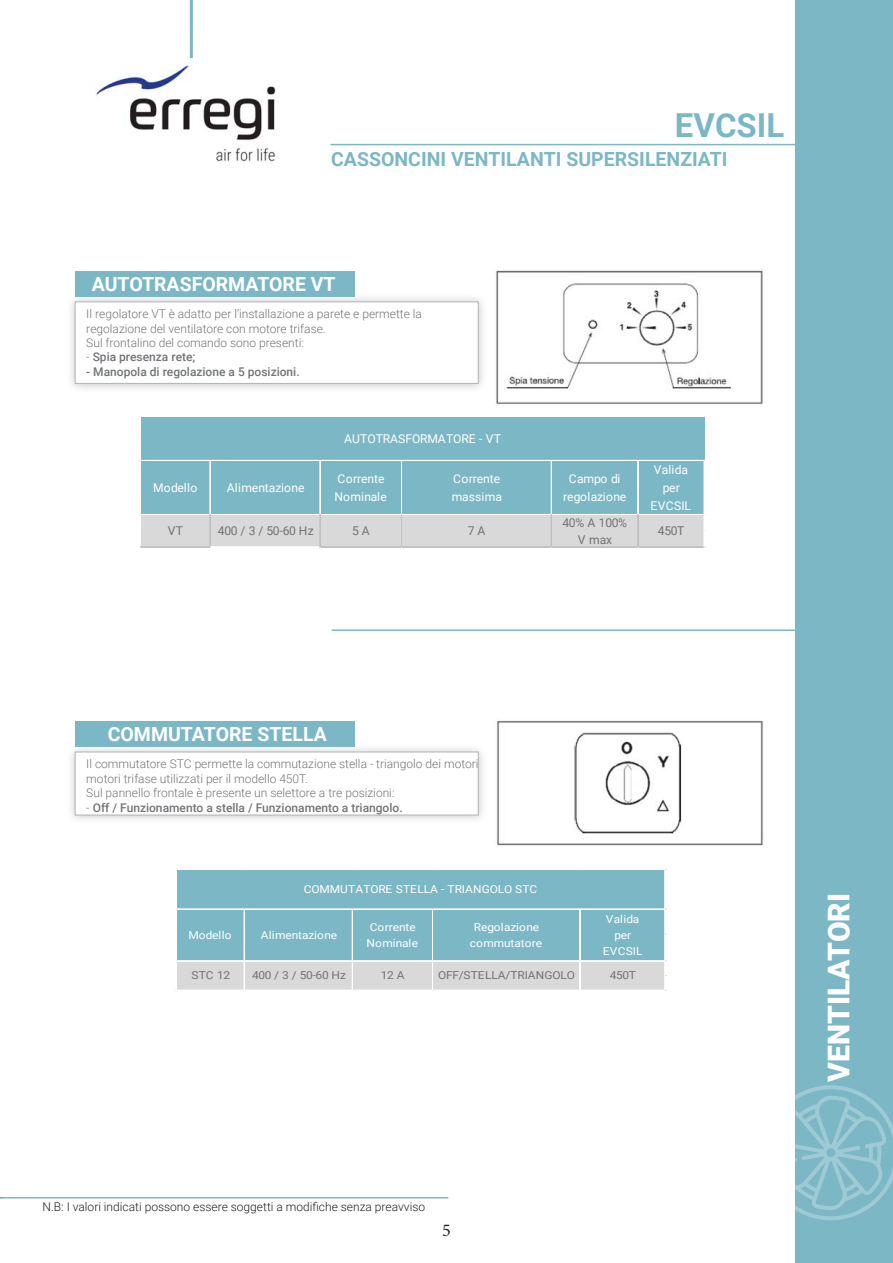
<style>
.page{position:relative;width:893px;height:1263px;background:#fff}
.page>*{position:absolute;margin:0;border:0;box-sizing:border-box;transform-origin:0 0}
.t1{font:700 33px "Roboto";color:#7cb7c6}
.t2{font:900 30px "Roboto";color:#fff}
.t3{font:700 19.5px "Roboto";color:#fff}
.t4{font:700 19.5px "Roboto";color:#7cb7c6}
.t5{font:18px "Minion Pro";color:#231f20}
.t6{font:12.15px/17.7px "Roboto";letter-spacing:.005em;color:#fff}
.t7{font:12.15px/17.7px "Roboto";letter-spacing:-.03em;color:#757171;text-align:center}
.t8{font:300 12px/14.4px "Roboto";color:#727477}
.t9{font:500 12px "Roboto";color:#727477}
.t10{font:300 12px "Roboto";color:#231f20}
.t11{font:10.95px/16px "Roboto";letter-spacing:.005em;color:#fff;text-align:center;scale:1.09 1}
.t12{font:10.95px "Roboto";letter-spacing:-.015em;color:#757171;scale:1.09 1}
.s1{font-weight:300}
</style>
<div class="page">
<div style="left:795px;top:0;width:98px;height:1263px;background:#7cb7c6"></div>
<hr style="left:330px;top:144px;width:483px;height:1px;background:#7cb7c6">
<hr style="left:190px;top:0;width:3px;height:58px;background:#7cb7c6">
<img style="left:496px;top:270px;width:267px;height:135px">
<div style="left:66px;top:293px;width:422px;height:100px;background:#231f20;opacity:.46"></div>
<div style="left:75px;top:301px;width:404px;height:83px;background:#fff"></div>
<div style="left:76px;top:271px;width:279px;height:25px;background:#7cb7c6"></div>
<div style="left:141px;top:418px;width:564px;height:97px;background:#7cb7c6"></div>
<div style="left:141px;top:514px;width:564px;height:34px;background:#d9d9d9"></div>
<hr style="left:141px;top:460px;width:564px;height:1px;background:#fff">
<hr style="left:141px;top:514px;width:69px;height:1px;background:#fff">
<hr style="left:210px;top:461px;width:1px;height:53px;background:#fff">
<hr style="left:211px;top:514px;width:109px;height:1px;background:#fff">
<hr style="left:320px;top:461px;width:1px;height:53px;background:#fff">
<hr style="left:321px;top:514px;width:81px;height:1px;background:#fff">
<hr style="left:401px;top:461px;width:1px;height:53px;background:#fff">
<hr style="left:402px;top:461px;width:1px;height:53px;background:#fff">
<hr style="left:402px;top:514px;width:149px;height:1px;background:#fff">
<hr style="left:551px;top:461px;width:1px;height:53px;background:#fff">
<hr style="left:552px;top:514px;width:86px;height:1px;background:#fff">
<hr style="left:637px;top:461px;width:1px;height:53px;background:#fff">
<hr style="left:638px;top:461px;width:1px;height:53px;background:#fff">
<hr style="left:638px;top:514px;width:67px;height:1px;background:#fff">
<hr style="left:140px;top:546px;width:71px;height:1px;background:#bfbfbf">
<hr style="left:140px;top:547px;width:71px;height:1px;background:#bfbfbf">
<hr style="left:210px;top:514px;width:1px;height:34px;background:#bfbfbf">
<hr style="left:211px;top:546px;width:109px;height:1px;background:#fff">
<hr style="left:211px;top:547px;width:109px;height:1px;background:#fff">
<hr style="left:320px;top:514px;width:1px;height:34px;background:#bfbfbf">
<hr style="left:401px;top:514px;width:1px;height:34px;background:#bfbfbf">
<hr style="left:402px;top:514px;width:1px;height:34px;background:#bfbfbf">
<hr style="left:551px;top:514px;width:1px;height:34px;background:#bfbfbf">
<hr style="left:637px;top:514px;width:1px;height:34px;background:#bfbfbf">
<hr style="left:638px;top:514px;width:1px;height:34px;background:#bfbfbf">
<hr style="left:321px;top:546px;width:384px;height:1px;background:#bfbfbf">
<hr style="left:321px;top:547px;width:384px;height:1px;background:#bfbfbf">
<hr style="left:704px;top:461px;width:1px;height:86px;background:#fff">
<img style="left:496px;top:720px;width:267px;height:126px">
<div style="left:66px;top:743px;width:422px;height:82px;background:#231f20;opacity:.46"></div>
<div style="left:75px;top:752px;width:404px;height:63px;background:#fff"></div>
<div style="left:76px;top:721px;width:279px;height:25px;background:#7cb7c6"></div>
<div style="left:176px;top:870px;width:489px;height:91px;background:#7cb7c6"></div>
<div style="left:176px;top:961px;width:489px;height:30px;background:#d9d9d9"></div>
<hr style="left:176px;top:908px;width:489px;height:1px;background:#fff">
<hr style="left:176px;top:909px;width:489px;height:1px;background:#fff">
<hr style="left:176px;top:960px;width:489px;height:1px;background:#fff">
<hr style="left:176px;top:961px;width:489px;height:1px;background:#fff">
<hr style="left:176px;top:869px;width:1px;height:122px;background:#fff">
<hr style="left:244px;top:909px;width:1px;height:82px;background:#fff">
<hr style="left:352px;top:909px;width:1px;height:82px;background:#fff">
<hr style="left:432px;top:909px;width:1px;height:82px;background:#fff">
<hr style="left:579px;top:909px;width:1px;height:82px;background:#fff">
<hr style="left:580px;top:909px;width:1px;height:82px;background:#fff">
<hr style="left:176px;top:990px;width:489px;height:1px;background:#fff">
<hr style="left:664px;top:870px;width:1px;height:121px;background:#fff">
<img style="left:89px;top:65px;width:187px;height:97px">
<hr style="left:0;top:1197px;width:448px;height:1px;background:#7cb7c6">
<hr style="left:332px;top:629px;width:561px;height:2px;background:#7cb7c6">
<svg style="left:795px;top:1085px;width:98px;height:135px"></svg>
<p class="t1" style="left:675px;top:102px;width:111px">EVCSIL</p>
<p class="t4" style="left:331px;top:145px;width:398px">CASSONCINI VENTILANTI SUPERSILENZIATI</p>
<p class="t3" style="left:92px;top:271px;width:245px">AUTOTRASFORMATORE VT</p>
<p class="t8" style="left:86px;top:306px;width:337px">Il regolatore VT è adatto per l’installazione a parete e permette la</p>
<p class="t8" style="left:86px;top:321px;width:241px">regolazione del ventilatore con motore trifase.</p>
<p class="t8" style="left:86px;top:335px;width:219px">Sul frontalino del comando sono presenti:</p>
<p class="t9" style="left:86px;top:349px;width:111px"><span class="s1">-</span> Spia presenza rete;</p>
<p class="t9" style="left:86px;top:363px;width:215px">- Manopola di regolazione a 5 posizioni.</p>
<p class="t6" style="left:344px;top:429px;width:158px">AUTOTRASFORMATORE - VT</p>
<p class="t6" style="left:153px;top:478px;width:46px">Modello</p>
<p class="t6" style="left:227px;top:478px;width:79px">Alimentazione</p>
<p class="t6" style="left:334px;top:469px;width:54px">Corrente<br>Nominale</p>
<p class="t6" style="left:452px;top:469px;width:52px">Corrente massima</p>
<p class="t6" style="left:563px;top:469px;width:65px;text-align:center">Campo di regolazione</p>
<p class="t6" style="left:651px;top:460px;width:42px;text-align:center">Valida per<br>EVCSIL</p>
<p class="t7" style="left:168px;top:521px;width:17px">VT</p>
<p class="t7" style="left:218px;top:521px;width:97px">400 / 3 / 50-60 Hz</p>
<p class="t7" style="left:352px;top:521px;width:19px">5 A</p>
<p class="t7" style="left:468px;top:521px;width:19px">7 A</p>
<p class="t7" style="left:562px;top:513px;width:66px">40% A 100%<br>V max</p>
<p class="t7" style="left:658px;top:521px;width:28px">450T</p>
<p class="t3" style="left:108px;top:721px;width:221px">COMMUTATORE STELLA</p>
<p class="t8" style="left:86px;top:756px;width:394px">Il commutatore STC permette la commutazione stella - triangolo dei motori motori trifase utilizzati per il modello 450T.</p>
<p class="t8" style="left:86px;top:785px;width:310px">Sul pannello frontale è presente un selettore a tre posizioni:</p>
<p class="t9" style="left:86px;top:799px;width:318px"><span class="s1">-</span> Off / Funzionamento a stella / Funzionamento a triangolo.</p>
<p class="t11" style="left:188px;top:926px;width:41px">Modello</p>
<p class="t11" style="left:304px;top:880px;width:216px">COMMUTATORE STELLA - TRIANGOLO STC</p>
<p class="t11" style="left:261px;top:926px;width:71px">Alimentazione</p>
<p class="t11" style="left:366px;top:918px;width:49px;text-align:left">Corrente<br>Nominale</p>
<p class="t11" style="left:470px;top:918px;width:68px">Regolazione commutatore</p>
<p class="t11" style="left:603px;top:910px;width:38px">Valida per<br>EVCSIL</p>
<p class="t12" style="left:192px;top:967px;width:37px">STC 12</p>
<p class="t12" style="left:252px;top:967px;width:88px">400 / 3 / 50-60 Hz</p>
<p class="t12" style="left:381px;top:967px;width:23px">12 A</p>
<p class="t12" style="left:438px;top:967px;width:127px">OFF/STELLA/TRIANGOLO</p>
<p class="t12" style="left:610px;top:967px;width:26px">450T</p>
<p class="t10" style="left:43px;top:1198px;width:384px">N.B: I valori indicati possono essere soggetti a modifiche senza preavviso</p>
<p class="t5" style="left:442px;top:1218px;width:10px">5</p>
<p class="t2" style="left:818px;top:1082px;width:190px;rotate:-90deg">VENTILATORI</p>
</div>
